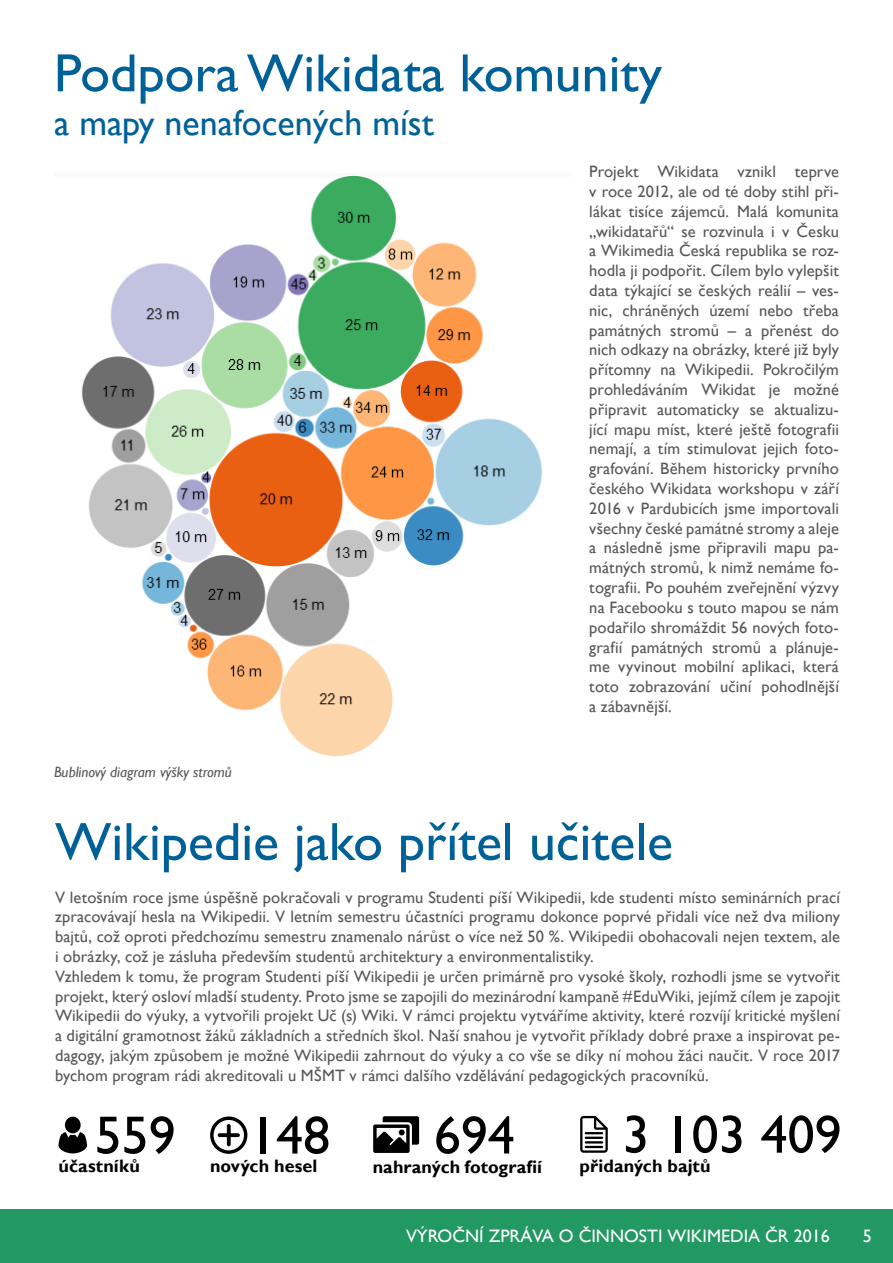
<style>
.page{position:relative;width:893px;height:1263px;background:#fff}
.page>*{position:absolute;margin:0;border:0;box-sizing:border-box;transform-origin:0 0}
.t1{font:54px "Gill Sans";color:#006198}
.t2{font:54px "Gill Sans";color:#000}
.t3{font:36px "Gill Sans";color:#006198}
.t4{font:700 18px "Gill Sans";letter-spacing:.005em;color:#000}
.t5{font:18px "Gill Sans";color:#fff}
.t6{font:16.5px/19.8px "Gill Sans";letter-spacing:.005em;color:#575756;text-align:justify}
.t7{font:italic 15px "Gill Sans";color:#575756}
</style>
<div class="page">
<div style="left:0;top:1209px;width:893px;height:54px;background:#229863"></div>
<img style="left:81px;top:175px;width:462px;height:581px">
<div style="left:65px;top:1117px;width:16px;height:16px;background:#000;border-radius:50%"></div>
<svg style="left:59px;top:1132px;width:28px;height:21px"></svg>
<svg style="left:210px;top:1116px;width:37px;height:38px"></svg>
<svg style="left:580px;top:1116px;width:28px;height:37px"></svg>
<svg style="left:373px;top:1116px;width:46px;height:37px"></svg>
<h1 class="t1" style="left:54px;top:42px;width:610px">Podpora Wikidata komunity</h1>
<h2 class="t3" style="left:54px;top:101px;width:381px">a mapy nenafocených míst</h2>
<p class="t7" style="left:54px;top:763px;width:179px">Bublinový diagram výšky stromů</p>
<p class="t6" style="left:589px;top:162px;width:251px">Projekt Wikidata vznikl teprve v roce 2012, ale od té doby stihl při&shy;lákat tisíce zájemců. Malá komunita „wikidatařů“ se rozvinula i v Česku a Wikimedia Česká republika se roz&shy;hodla ji podpořit. Cílem bylo vylepšit data týkající se českých reálií – ves&shy;nic, chráněných území nebo třeba památných stromů – a přenést do nich odkazy na obrázky, které již byly přítomny na Wikipedii. Pokročilým prohledáváním Wikidat je možné připravit automaticky se aktualizu&shy;jící mapu míst, které ještě fotografii nemají, a tím stimulovat jejich foto&shy;grafování. Během historicky prvního českého Wikidata workshopu v září 2016 v Pardubicích jsme importovali všechny české památné stromy a aleje a následně jsme připravili mapu pa&shy;mátných stromů, k nimž nemáme fo&shy;tografii. Po pouhém zveřejnění výzvy na Facebooku s touto mapou se nám podařilo shromáždit 56 nových foto&shy;grafií památných stromů a plánuje&shy;me vyvinout mobilní aplikaci, která toto zobrazování učiní pohodlnější a zábavnější.</p>
<h1 class="t1" style="left:55px;top:810px;width:619px">Wikipedie jako přítel učitele</h1>
<p class="t6" style="left:55px;top:887px;width:786px;text-align:left">V letošním roce jsme úspěšně pokračovali v programu Studenti píší Wikipedii, kde studenti místo seminárních prací zpracovávají hesla na Wikipedii. V letním semestru účastníci programu dokonce poprvé přidali více než dva miliony bajtů, což oproti předchozímu semestru znamenalo nárůst o více než 50 %. Wikipedii obohacovali nejen textem, ale i obrázky, což je zásluha především studentů architektury a environmentalistiky.<br>Vzhledem k tomu, že program Studenti píší Wikipedii je určen primárně pro vysoké školy, rozhodli jsme se vytvořit projekt, který osloví mladší studenty. Proto jsme se zapojili do mezinárodní kampaně #EduWiki, jejímž cílem je zapojit Wikipedii do výuky, a vytvořili projekt Uč (s) Wiki. V rámci projektu vytváříme aktivity, které rozvíjí kritické myšlení a digitální gramotnost žáků základních a středních škol. Naší snahou je vytvořit příklady dobré praxe a inspirovat pe&shy;dagogy, jakým způsobem je možné Wikipedii zahrnout do výuky a co vše se díky ní mohou žáci naučit. V roce 2017 bychom program rádi akreditovali u MŠMT v rámci dalšího vzdělávání pedagogických pracovníků.</p>
<h1 class="t2" style="left:95px;top:1104px;width:82px">559</h1>
<p class="t4" style="left:58px;top:1155px;width:83px">účastníků</p>
<h1 class="t2" style="left:623px;top:1103px;width:221px">3 103 409</h1>
<p class="t4" style="left:580px;top:1155px;width:133px">přidaných bajtů</p>
<h1 class="t2" style="left:434px;top:1104px;width:82px">694</h1>
<p class="t4" style="left:373px;top:1156px;width:171px">nahraných fotografií</p>
<h1 class="t2" style="left:249px;top:1104px;width:82px">148</h1>
<p class="t4" style="left:210px;top:1155px;width:109px">nových hesel</p>
<p class="t5" style="left:406px;top:1225px;width:425px">VÝROČNÍ ZPRÁVA O ČINNOSTI WIKIMEDIA ČR 2016</p>
<p class="t5" style="left:863px;top:1225px;width:10px">5</p>
</div>
